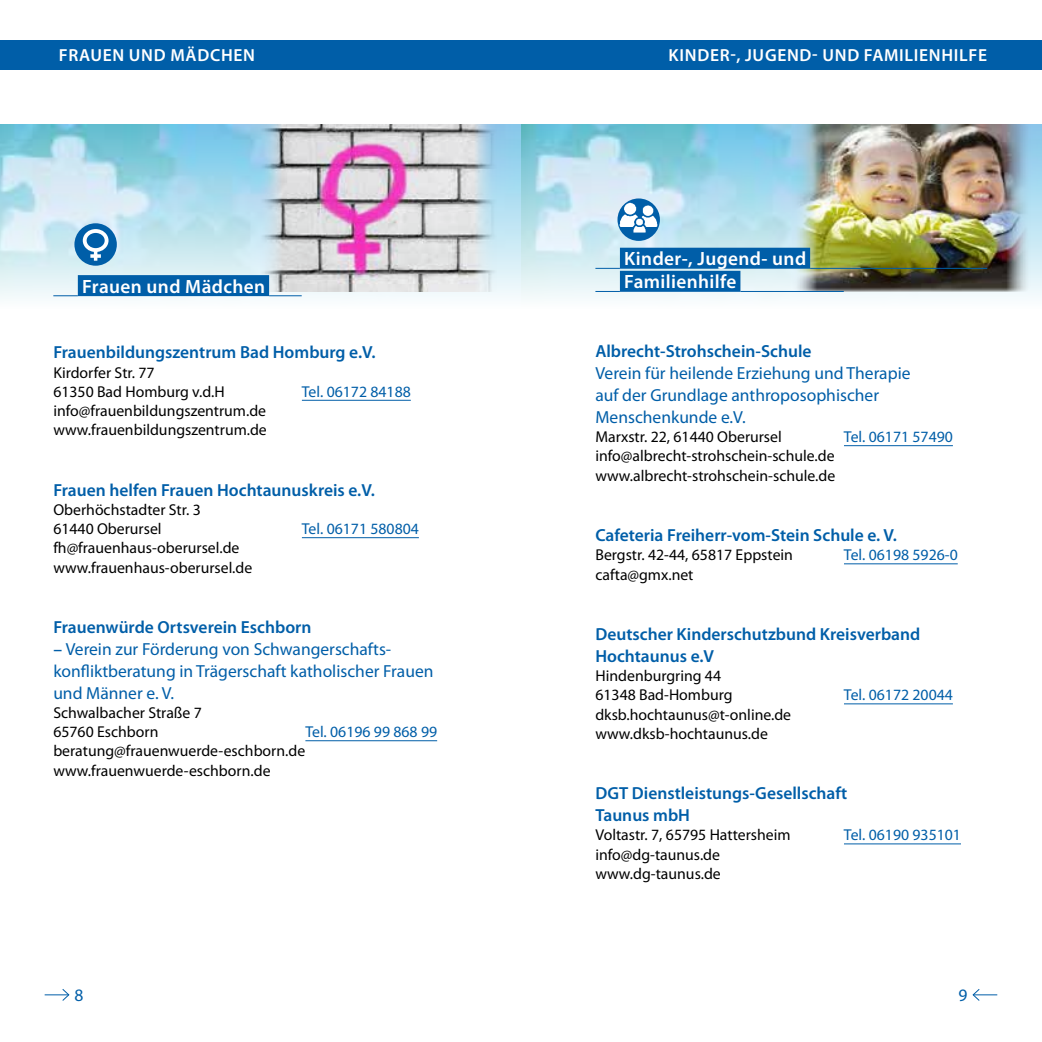
<style>
.page{position:relative;width:1042px;height:1042px;background:#fff}
.page>*{position:absolute;margin:0;border:0;box-sizing:border-box;transform-origin:0 0}
.t1{font:600 19.25px/23.1px "Myriad Pro";letter-spacing:.02em;color:#fff}
.t2{font:600 17.5px/21.9px "Myriad Pro";color:#005ea8}
.t3{font:17.5px/21.9px "Myriad Pro";color:#005ea8}
.t4{font:600 17.5px "Myriad Pro";letter-spacing:.04em;color:#fff}
.t5{font:15.75px/19.2px "Myriad Pro";color:#000}
.t6{font:15.75px "Myriad Pro";color:#005ea8}
.s1{font-weight:600}
</style>
<div class="page">
<svg style="left:45px;top:989px;width:25px;height:12px"></svg>
<svg style="left:972px;top:989px;width:25px;height:12px"></svg>
<div style="left:0;top:40px;width:521px;height:29px;background:#005ea8"></div>
<div style="left:521px;top:40px;width:521px;height:29px;background:#005ea8"></div>
<img style="left:0;top:124px;width:1042px;height:175px">
<img style="left:257px;top:125px;width:241px;height:166px">
<svg style="left:53px;top:295px;width:25px;height:1px"></svg>
<div style="left:78px;top:275px;width:191px;height:21px;background:#005ea8"></div>
<hr style="left:269px;top:295px;width:33px;height:1px;background:#005ea8">
<hr style="left:302px;top:400px;width:109px;height:1px;background:#005ea8">
<hr style="left:302px;top:537px;width:117px;height:1px;background:#005ea8">
<hr style="left:305px;top:740px;width:132px;height:1px;background:#005ea8">
<img style="left:792px;top:125px;width:239px;height:166px">
<svg style="left:595px;top:268px;width:25px;height:1px"></svg>
<div style="left:620px;top:248px;width:190px;height:21px;background:#005ea8"></div>
<hr style="left:810px;top:268px;width:177px;height:1px;background:#005ea8">
<svg style="left:595px;top:291px;width:25px;height:1px"></svg>
<div style="left:620px;top:271px;width:120px;height:21px;background:#005ea8"></div>
<hr style="left:740px;top:291px;width:104px;height:1px;background:#005ea8">
<hr style="left:844px;top:445px;width:109px;height:1px;background:#005ea8">
<hr style="left:844px;top:563px;width:114px;height:1px;background:#005ea8">
<hr style="left:844px;top:703px;width:109px;height:1px;background:#005ea8">
<hr style="left:844px;top:843px;width:117px;height:1px;background:#005ea8">
<img style="left:617px;top:198px;width:43px;height:43px;border-radius:21px">
<div style="left:74px;top:223px;width:43px;height:43px;background:#005ea8;border-radius:50%"></div>
<div style="left:83px;top:229px;width:26px;height:23px;border:4px solid #fff;border-radius:50%"></div>
<svg style="left:94px;top:250px;width:3px;height:11px"></svg>
<svg style="left:90px;top:254px;width:11px;height:4px"></svg>
<p class="t4" style="left:59px;top:44px;width:198px">FRAUEN UND MÄDCHEN</p>
<p class="t4" style="left:668px;top:44px;width:320px">KINDER-, JUGEND- UND FAMILIENHILFE</p>
<p class="t1" style="left:82px;top:274px;width:184px">Frauen und Mädchen</p>
<p class="t2" style="left:53px;top:341px;width:324px">Frauenbildungszentrum Bad Homburg e.V.</p>
<p class="t5" style="left:53px;top:362px;width:173px">Kirdorfer Str. 77<br>61350 Bad Homburg v.d.H</p>
<p class="t6" style="left:302px;top:382px;width:110px">Tel. 06172 84188</p>
<p class="t5" style="left:53px;top:401px;width:215px">info@frauenbildungszentrum.de www.frauenbildungszentrum.de</p>
<p class="t2" style="left:53px;top:478px;width:323px">Frauen helfen Frauen Hochtaunuskreis e.V.</p>
<p class="t5" style="left:53px;top:500px;width:149px">Oberhöchstadter Str. 3<br>61440 Oberursel</p>
<p class="t6" style="left:302px;top:519px;width:118px">Tel. 06171 580804</p>
<p class="t5" style="left:53px;top:538px;width:200px">fh@frauenhaus-oberursel.de www.frauenhaus-oberursel.de</p>
<p class="t2" style="left:53px;top:616px;width:260px">Frauenwürde Ortsverein Eschborn</p>
<p class="t3" style="left:53px;top:638px;width:382px"><span class="s1">–</span> Verein zur Förderung von Schwangerschafts&shy;konfliktberatung in Trägerschaft katholischer Frauen und Männer e. V.</p>
<p class="t5" style="left:53px;top:703px;width:150px">Schwalbacher Straße 7<br>65760 Eschborn</p>
<p class="t6" style="left:305px;top:722px;width:133px">Tel. 06196 99 868 99</p>
<p class="t5" style="left:53px;top:741px;width:253px">beratung@frauenwuerde-eschborn.de www.frauenwuerde-eschborn.de</p>
<p class="t1" style="left:624px;top:247px;width:183px">Kinder-, Jugend- und<br>Familienhilfe</p>
<p class="t2" style="left:595px;top:340px;width:218px">Albrecht-Strohschein-Schule</p>
<p class="t3" style="left:595px;top:362px;width:317px">Verein für heilende Erziehung und Therapie auf der Grundlage anthroposophischer<br>Menschenkunde e.V.</p>
<p class="t5" style="left:595px;top:427px;width:188px">Marxstr. 22, 61440 Oberursel</p>
<p class="t6" style="left:844px;top:427px;width:110px">Tel. 06171 57490</p>
<p class="t5" style="left:595px;top:446px;width:241px">info@albrecht-strohschein-schule.de www.albrecht-strohschein-schule.de</p>
<p class="t2" style="left:595px;top:524px;width:303px">Cafeteria Freiherr-vom-Stein Schule e. V.</p>
<p class="t5" style="left:595px;top:545px;width:199px">Bergstr. 42-44, 65817 Eppstein</p>
<p class="t6" style="left:844px;top:545px;width:115px">Tel. 06198 5926-0</p>
<p class="t5" style="left:595px;top:564px;width:100px">cafta@gmx.net</p>
<p class="t2" style="left:595px;top:623px;width:326px">Deutscher Kinderschutzbund Kreisverband<br>Hochtaunus e.V</p>
<p class="t5" style="left:595px;top:666px;width:139px">Hindenburgring 44<br>61348 Bad-Homburg</p>
<p class="t6" style="left:844px;top:685px;width:110px">Tel. 06172 20044</p>
<p class="t5" style="left:595px;top:704px;width:197px">dksb.hochtaunus@t-online.de www.dksb-hochtaunus.de</p>
<p class="t2" style="left:595px;top:782px;width:253px">DGT Dienstleistungs-Gesellschaft<br>Taunus mbH</p>
<p class="t5" style="left:595px;top:825px;width:197px">Voltastr. 7, 65795 Hattersheim</p>
<p class="t6" style="left:844px;top:825px;width:118px">Tel. 06190 935101</p>
<p class="t5" style="left:595px;top:844px;width:127px">info@dg-taunus.de www.dg-taunus.de</p>
<p class="t3" style="left:74px;top:983px;width:10px">8</p>
<p class="t3" style="left:958px;top:983px;width:10px">9</p>
</div>
